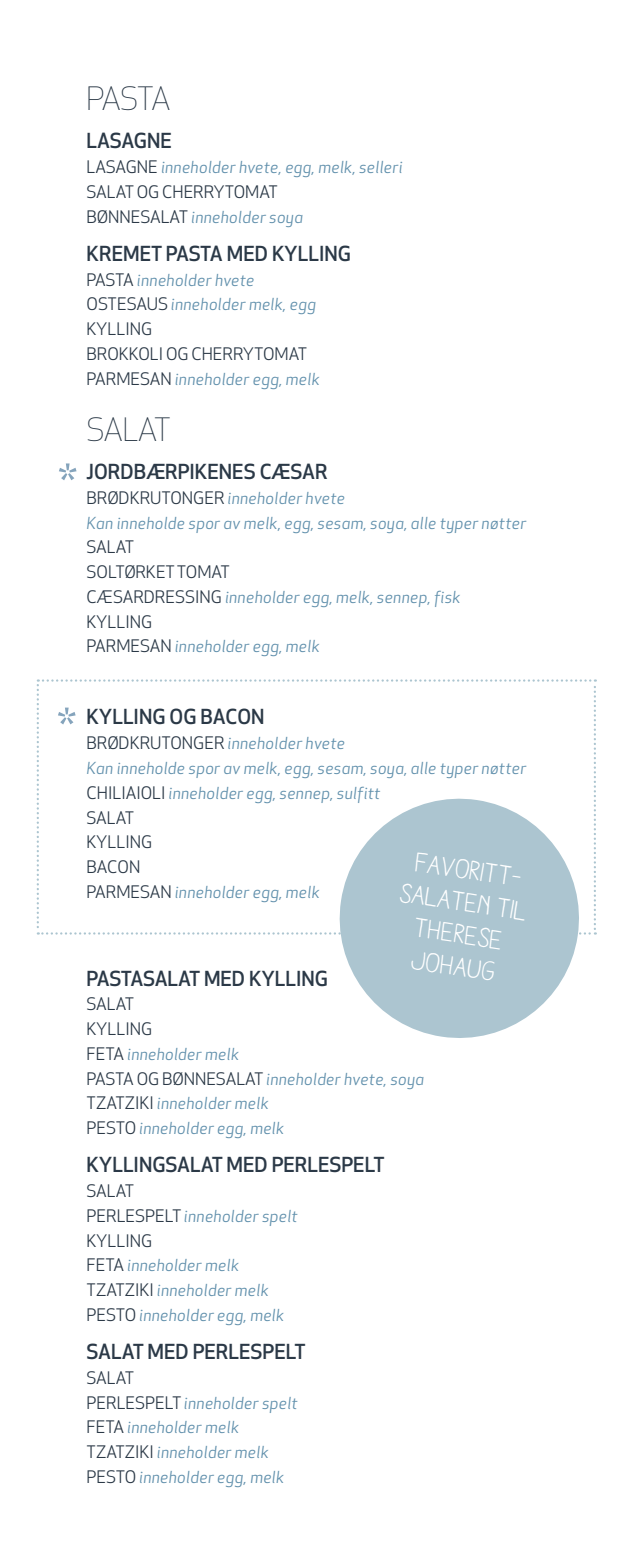
<style>
.page{position:relative;width:638px;height:1563px;background:#fff}
.page>*{position:absolute;margin:0;border:0;box-sizing:border-box;transform-origin:0 0}
.t1{font:300 31.5px "Apex New";letter-spacing:-.025em;color:#2b3947}
.t2{font:27px/32.4px "Aracne";color:#fff;text-align:center}
.t3{font:500 20.25px "Apex New";color:#2b3947}
.t4{font:16.88px/24.8px "Apex New";color:#2b3947}
.t5{font:italic 16.2px/24.8px "Apex New";letter-spacing:.02em;color:#6190ac}
.s1{font-style:normal;font-size:16.88px;color:#2b3947}
</style>
<div class="page">
<svg style="left:59px;top:463px;width:18px;height:17px"></svg>
<svg style="left:37px;top:679px;width:559px;height:255px"></svg>
<svg style="left:331px;top:790px;width:256px;height:248px;fill:#acc5d0"></svg>
<h1 class="t1" style="left:87px;top:79px;width:85px">PASTA</h1>
<p class="t3" style="left:87px;top:127px;width:87px">LASAGNE</p>
<p class="t5" style="left:87px;top:155px;width:317px"><span class="s1">LASAGNE</span> inneholder hvete, egg, melk, selleri</p>
<p class="t4" style="left:87px;top:179px;width:193px">SALAT OG CHERRYTOMAT</p>
<p class="t5" style="left:87px;top:204px;width:218px"><span class="s1">BØNNESALAT</span> inneholder soya</p>
<p class="t3" style="left:87px;top:240px;width:266px">KREMET PASTA MED KYLLING</p>
<p class="t5" style="left:87px;top:267px;width:231px"><span class="s1">PASTA</span> inneholder hvete<br><span class="s1">OSTESAUS</span> inneholder melk, egg</p>
<p class="t4" style="left:87px;top:317px;width:222px">KYLLING<br>BROKKOLI OG CHERRYTOMAT</p>
<p class="t5" style="left:87px;top:366px;width:235px"><span class="s1">PARMESAN</span> inneholder egg, melk</p>
<h1 class="t1" style="left:87px;top:410px;width:86px">SALAT</h1>
<p class="t3" style="left:87px;top:458px;width:242px">JORDBÆRPIKENES CÆSAR</p>
<p class="t5" style="left:87px;top:486px;width:441px"><span class="s1">BRØDKRUTONGER</span> inneholder hvete<br>Kan inneholde spor av melk, egg, sesam, soya, alle typer nøtter</p>
<p class="t4" style="left:87px;top:535px;width:145px">SALAT<br>SOLTØRKET TOMAT</p>
<p class="t5" style="left:87px;top:585px;width:375px"><span class="s1">CÆSARDRESSING</span> inneholder egg, melk, sennep, fisk</p>
<p class="t4" style="left:87px;top:609px;width:67px">KYLLING</p>
<p class="t5" style="left:87px;top:634px;width:235px"><span class="s1">PARMESAN</span> inneholder egg, melk</p>
<p class="t3" style="left:87px;top:703px;width:179px">KYLLING OG BACON</p>
<p class="t5" style="left:87px;top:731px;width:441px"><span class="s1">BRØDKRUTONGER</span> inneholder hvete<br>Kan inneholde spor av melk, egg, sesam, soya, alle typer nøtter<br><span class="s1">CHILIAIOLI</span> inneholder egg, sennep, sulfitt</p>
<p class="t4" style="left:87px;top:805px;width:67px">SALAT<br>KYLLING<br>BACON</p>
<p class="t5" style="left:87px;top:879px;width:235px"><span class="s1">PARMESAN</span> inneholder egg, melk</p>
<h2 class="t2" style="left:407px;top:844px;width:129px;rotate:8deg">favoritt&shy;salaten til therese johaug</h2>
<p class="t3" style="left:87px;top:964px;width:243px">PASTASALAT MED KYLLING</p>
<p class="t4" style="left:87px;top:992px;width:67px">SALAT<br>KYLLING</p>
<p class="t5" style="left:87px;top:1041px;width:339px"><span class="s1">FETA</span> inneholder melk<br><span class="s1">PASTA OG BØNNESALAT</span> inneholder hvete, soya<br><span class="s1">TZATZIKI</span> inneholder melk<br><span class="s1">PESTO</span> inneholder egg, melk</p>
<p class="t3" style="left:87px;top:1151px;width:299px">KYLLINGSALAT MED PERLESPELT</p>
<p class="t4" style="left:87px;top:1178px;width:49px">SALAT</p>
<p class="t5" style="left:87px;top:1203px;width:212px"><span class="s1">PERLESPELT</span> inneholder spelt</p>
<p class="t4" style="left:87px;top:1228px;width:67px">KYLLING</p>
<p class="t5" style="left:87px;top:1253px;width:199px"><span class="s1">FETA</span> inneholder melk<br><span class="s1">TZATZIKI</span> inneholder melk<br><span class="s1">PESTO</span> inneholder egg, melk</p>
<p class="t3" style="left:87px;top:1338px;width:221px">SALAT MED PERLESPELT</p>
<p class="t4" style="left:87px;top:1365px;width:49px">SALAT</p>
<p class="t5" style="left:87px;top:1390px;width:212px"><span class="s1">PERLESPELT</span> inneholder spelt<br><span class="s1">FETA</span> inneholder melk<br><span class="s1">TZATZIKI</span> inneholder melk<br><span class="s1">PESTO</span> inneholder egg, melk</p>
</div>
